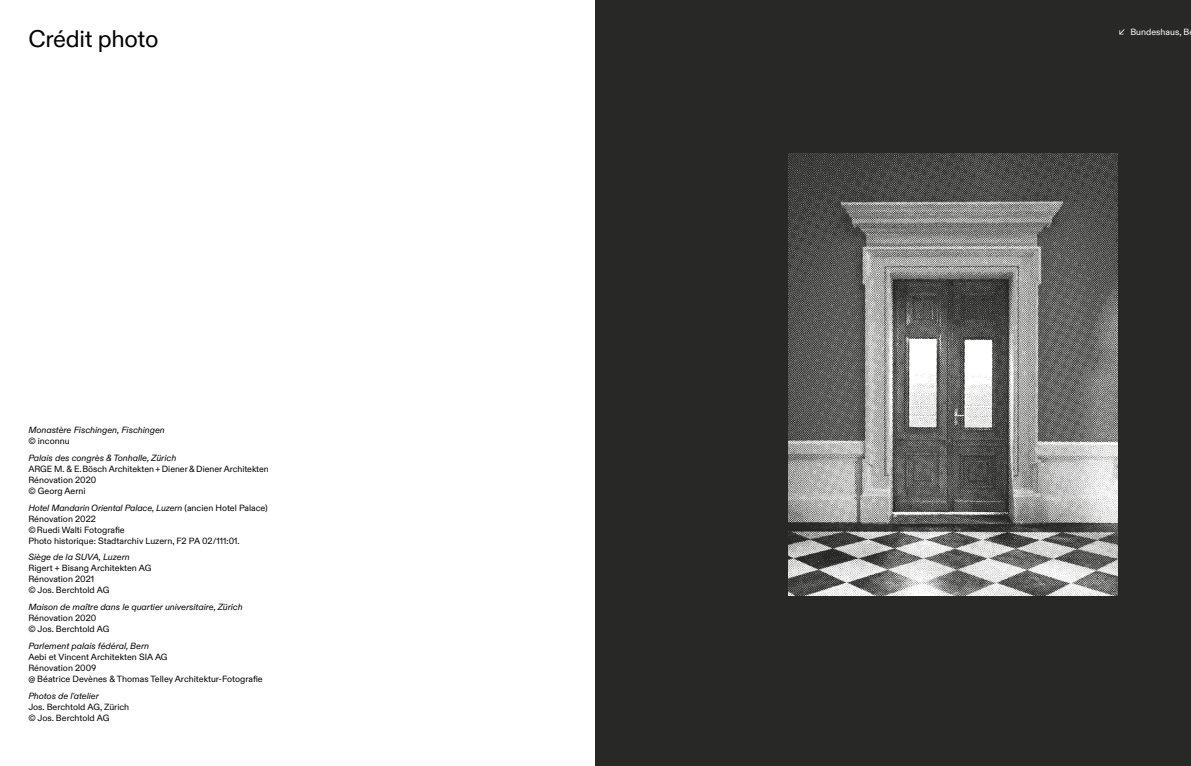
<style>
.page{position:relative;width:1191px;height:766px;background:#fff}
.page>*{position:absolute;margin:0;border:0;box-sizing:border-box;transform-origin:0 0}
.t1{font:24px "ABC Diatype";letter-spacing:-.01em;color:#000}
.t2{font:9px/11px "ABC Diatype";color:#000}
.t3{font:italic 9px "ABC Diatype";color:#000}
.t4{font:9px "ABC Diatype";color:#fff}
.s1{font-style:italic}
</style>
<div class="page">
<div style="left:595px;top:0;width:596px;height:765px;background:#282827"></div>
<img style="left:788px;top:153px;width:329px;height:442px">
<h1 class="t1" style="left:28px;top:25px;width:132px">Crédit photo</h1>
<p class="t3" style="left:28px;top:425px;width:138px">Monastère Fischingen, Fischingen</p>
<p class="t2" style="left:28px;top:436px;width:43px">© inconnu</p>
<p class="t3" style="left:28px;top:452px;width:149px">Palais des congrès &amp; Tonhalle, Zürich</p>
<p class="t2" style="left:28px;top:463px;width:242px">ARGE M. &amp; E. Bösch Architekten + Diener &amp; Diener Architekten<br>Rénovation 2020<br>© Georg Aerni</p>
<p class="t2" style="left:28px;top:502px;width:241px"><span class="s1">Hotel Mandarin Oriental Palace, Luzern</span> (ancien Hotel Palace)<br>Rénovation 2022<br>© Ruedi Walti Fotografie<br>Photo historique: Stadtarchiv Luzern, F2 PA 02/111:01.</p>
<p class="t3" style="left:28px;top:552px;width:103px">Siège de la SUVA, Luzern</p>
<p class="t2" style="left:28px;top:563px;width:125px">Rigert + Bisang Architekten AG<br>Rénovation 2021<br>© Jos. Berchtold AG</p>
<p class="t3" style="left:28px;top:601px;width:216px">Maison de maître dans le quartier universitaire, Zürich</p>
<p class="t2" style="left:28px;top:612px;width:82px">Rénovation 2020<br>© Jos. Berchtold AG</p>
<p class="t3" style="left:28px;top:640px;width:122px">Parlement palais fédéral, Bern</p>
<p class="t2" style="left:28px;top:651px;width:236px">Aebi et Vincent Architekten SIA AG<br>Rénovation 2009<br>@ Béatrice Devènes &amp; Thomas Telley Architektur-Fotografie</p>
<p class="t3" style="left:28px;top:690px;width:72px">Photos de l'atelier</p>
<p class="t2" style="left:28px;top:701px;width:102px">Jos. Berchtold AG, Zürich © Jos. Berchtold AG</p>
<p class="t4" style="left:1118px;top:27px;width:72px">↙ Bundeshaus, B</p>
</div>
